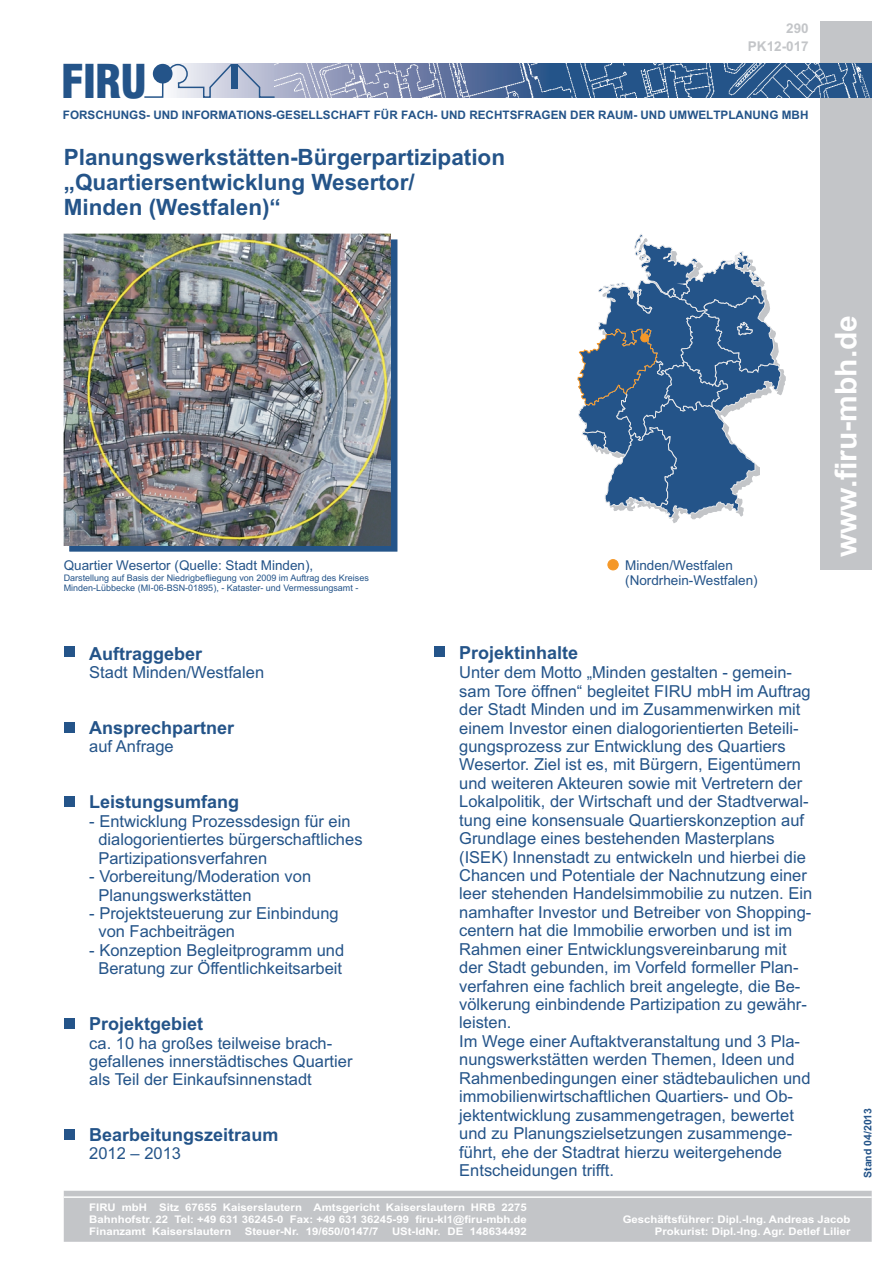
<style>
.page{position:relative;width:893px;height:1263px;background:#fff}
.page>*{position:absolute;margin:0;border:0;box-sizing:border-box;transform-origin:0 0}
.t1{font:900 condensed 45.45px "Swiss 721 BT";color:#245489}
.t2{font:700 30px "Arial";color:#fff}
.t3{font:700 22.5px/25.2px "Arial";color:#245489}
.t4{font:700 18px "Arial";color:#245489}
.t5{font:16.5px/18.5px "Arial";color:#245489}
.t6{font:13.5px/15.1px "Arial";color:#245489}
.t7{font:700 13.5px/18.1px "Arial";color:#c3c5c8;text-align:right}
.t8{font:700 11.7px "Arial";color:#245489}
.t9{font:700 10.5px/12.3px "Arial";color:#fff;scale:1.08 1}
.t10{font:700 10.5px "Arial";color:#245489}
.t11{font:9px/10.1px "Arial";color:#245489}
</style>
<div class="page">
<div style="left:64px;top:1191px;width:808px;height:51px;background:#c3c5c8"></div>
<hr style="left:64px;top:1196px;width:808px;height:2px;background:#fff">
<svg style="left:577px;top:234px;width:208px;height:289px"></svg>
<div style="left:608px;top:559px;width:10px;height:11px;background:#f59828;border:1px solid #f59828;border-radius:50%"></div>
<div style="left:821px;top:21px;width:51px;height:549px;background:#c3c5c8"></div>
<svg style="left:144px;top:63px;width:132px;height:35px"></svg>
<div style="left:231px;top:64px;width:7px;height:25px;background:#245489"></div>
<div style="left:153px;top:64px;width:20px;height:20px;background:#245489;border-radius:50%"></div>
<img style="left:275px;top:64px;width:597px;height:34px">
<div style="left:434px;top:646px;width:10px;height:11px;background:#245489"></div>
<div style="left:64px;top:1129px;width:10px;height:10px;background:#245489"></div>
<div style="left:64px;top:1018px;width:10px;height:11px;background:#245489"></div>
<div style="left:64px;top:796px;width:10px;height:11px;background:#245489"></div>
<div style="left:64px;top:722px;width:10px;height:11px;background:#245489"></div>
<div style="left:64px;top:646px;width:10px;height:11px;background:#245489"></div>
<div style="left:641px;top:334px;width:8px;height:8px;background:#f59828;border:1px solid #f59828;border-radius:50%"></div>
<svg style="left:69px;top:239px;width:329px;height:313px;background:#37618f"></svg>
<img style="left:64px;top:234px;width:327px;height:311px">
<p class="t7" style="left:748px;top:20px;width:62px">290<br>PK12-017</p>
<h1 class="t1" style="left:61px;top:63px;width:88px">FIRU</h1>
<p class="t8" style="left:63px;top:110px;width:747px">FORSCHUNGS- UND INFORMATIONS-GESELLSCHAFT FÜR FACH- UND RECHTSFRAGEN DER RAUM- UND UMWELTPLANUNG MBH</p>
<h3 class="t3" style="left:64px;top:147px;width:443px">Planungswerkstätten-Bürgerpartizipation „Quartiersentwicklung Wesertor/<br>Minden (Westfalen)“</h3>
<p class="t6" style="left:64px;top:559px;width:251px">Quartier Wesertor (Quelle: Stadt Minden),</p>
<p class="t11" style="left:64px;top:573px;width:307px">Darstellung auf Basis der Niedrigbefliegung von 2009 im Auftrag des Kreises<br>Minden-Lübbecke (MI-06-BSN-01895), - Kataster- und Vermessungsamt -</p>
<p class="t4" style="left:89px;top:646px;width:115px">Auftraggeber</p>
<p class="t5" style="left:89px;top:665px;width:176px">Stadt Minden/Westfalen</p>
<p class="t4" style="left:89px;top:721px;width:147px">Ansprechpartner</p>
<p class="t5" style="left:89px;top:739px;width:86px">auf Anfrage</p>
<p class="t4" style="left:89px;top:795px;width:152px">Leistungsumfang</p>
<p class="t5" style="left:98px;top:813px;width:266px;text-indent:-9px">- Entwicklung Prozessdesign für ein dialogorientiertes bürgerschaftliches<br>Partizipationsverfahren</p>
<p class="t5" style="left:98px;top:869px;width:214px;text-indent:-9px">- Vorbereitung/Moderation von<br>Planungswerkstätten</p>
<p class="t5" style="left:98px;top:905px;width:242px;text-indent:-9px">- Projektsteuerung zur Einbindung von Fachbeiträgen</p>
<p class="t5" style="left:89px;top:942px;width:256px;text-align:center">- Konzeption Begleitprogramm und<br>Beratung zur Öffentlichkeitsarbeit</p>
<p class="t4" style="left:89px;top:1017px;width:116px">Projektgebiet</p>
<p class="t5" style="left:89px;top:1035px;width:265px">ca. 10 ha großes teilweise brach&shy;gefallenes innerstädtisches Quartier als Teil der Einkaufsinnenstadt</p>
<p class="t4" style="left:89px;top:1127px;width:191px">Bearbeitungszeitraum</p>
<p class="t5" style="left:89px;top:1146px;width:93px">2012 – 2013</p>
<p class="t6" style="left:625px;top:559px;width:134px">Minden/Westfalen (Nordrhein-Westfalen)</p>
<p class="t4" style="left:459px;top:646px;width:121px">Projektinhalte</p>
<p class="t5" style="left:459px;top:665px;width:355px">Unter dem Motto „Minden gestalten - gemein&shy;sam Tore öffnen“ begleitet FIRU mbH im Auftrag der Stadt Minden und im Zusammenwirken mit einem Investor einen dialogorientierten Beteili&shy;gungsprozess zur Entwicklung des Quartiers Wesertor. Ziel ist es, mit Bürgern, Eigentümern und weiteren Akteuren sowie mit Vertretern der Lokalpolitik, der Wirtschaft und der Stadtverwal&shy;tung eine konsensuale Quartierskonzeption auf Grundlage eines bestehenden Masterplans (ISEK) Innenstadt zu entwickeln und hierbei die Chancen und Potentiale der Nachnutzung einer leer stehenden Handelsimmobilie zu nutzen. Ein namhafter Investor und Betreiber von Shopping&shy;centern hat die Immobilie erworben und ist im Rahmen einer Entwicklungsvereinbarung mit der Stadt gebunden, im Vorfeld formeller Plan&shy;verfahren eine fachlich breit angelegte, die Be&shy;völkerung einbindende Partizipation zu gewähr&shy;leisten.<br>Im Wege einer Auftaktveranstaltung und 3 Pla&shy;nungswerkstätten werden Themen, Ideen und Rahmenbedingungen einer städtebaulichen und immobilienwirtschaftlichen Quartiers- und Ob&shy;jektentwicklung zusammengetragen, bewertet und zu Planungszielsetzungen zusammenge&shy;führt, ehe der Stadtrat hierzu weitergehende Entscheidungen trifft.</p>
<h2 class="t2" style="left:835px;top:557px;width:244px;rotate:-90deg">www.firu-mbh.de</h2>
<p class="t10" style="left:864px;top:1178px;width:72px;rotate:-90deg">Stand 04/2013</p>
<p class="t9" style="left:159px;top:1202px;width:342px">Sitz 67655 Kaiserslautern Amtsgericht Kaiserslautern HRB 2275</p>
<p class="t9" style="left:89px;top:1202px;width:407px">FIRU mbH<br>Bahnhofstr. 22 Tel: +49 631 36245-0 Fax: +49 631 36245-99 firu-kl1@firu-mbh.de<br>Finanzamt Kaiserslautern</p>
<p class="t9" style="left:245px;top:1226px;width:125px">Steuer-Nr. 19/650/0147/7</p>
<p class="t9" style="left:392px;top:1226px;width:126px">USt-IdNr. DE 148634492</p>
<p class="t9" style="left:623px;top:1214px;width:212px">Geschäftsführer: Dipl.-Ing. Andreas Jacob</p>
<p class="t9" style="left:655px;top:1226px;width:183px">Prokurist: Dipl.-Ing. Agr. Detlef Lilier</p>
</div>
